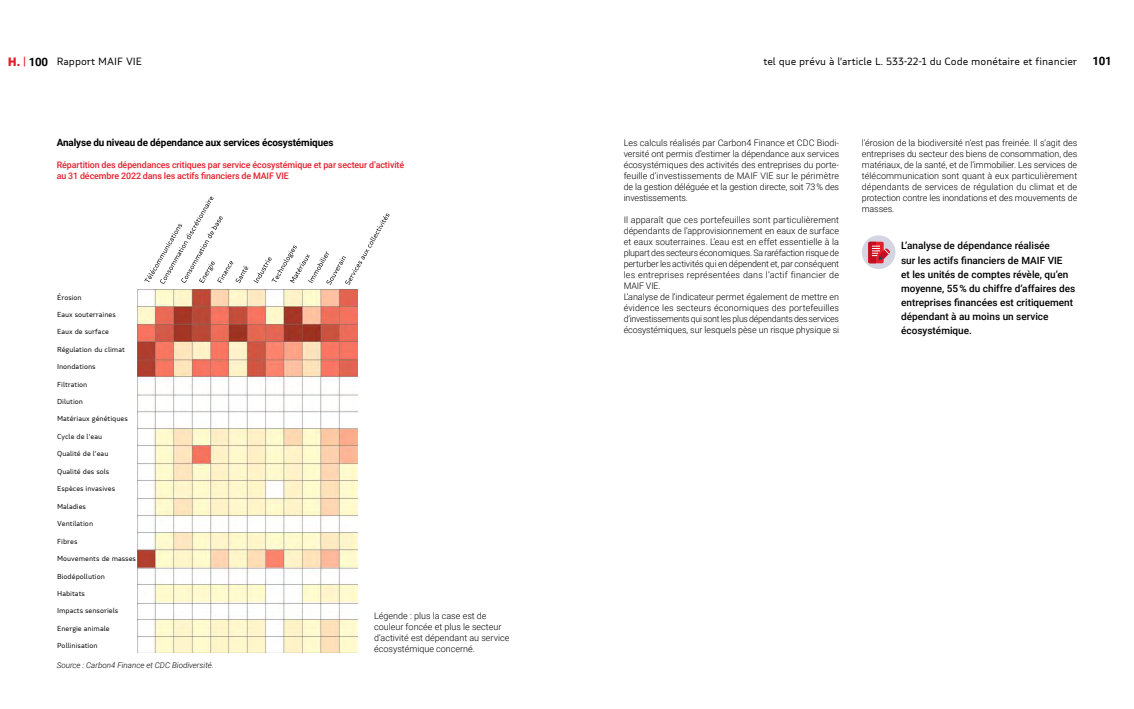
<style>
.page{position:relative;width:1134px;height:709px;background:#fff}
.page>*{position:absolute;margin:0;border:0;box-sizing:border-box;transform-origin:0 0}
.t1{font:700 11.6px "Roboto";color:#000}
.t2{font:500 10px/14px "Roboto";color:#000}
.t3{font:10px "MAIF";color:#000}
.t4{font:700 10px "Roboto";letter-spacing:-.01em;color:#000}
.t5{font:300 9px/11px "Roboto";color:#000}
.t6{font:500 9px/11px "Roboto";letter-spacing:-.01em;color:#e4202c}
.t7{font:italic 300 8px "Roboto";color:#000}
.t8{font:6.9px "MAIF";color:#000}
.s1{font-weight:900;font-size:11.6px;color:#e4202c}
.s2{font-family:"Roboto";font-weight:700;font-size:11.6px;color:#e4202c}
.s3{font-family:"Roboto";font-weight:700;font-size:11.6px}
</style>
<div class="page">
<svg style="left:254px;top:213px;width:135px;height:72px"></svg>
<svg style="left:144px;top:197px;width:104px;height:87px"></svg>
<img style="left:138px;top:289px;width:220px;height:363px">
<div style="left:862px;top:235px;width:33px;height:34px;background:#d4d5e2;border-radius:50%"></div>
<svg style="left:868px;top:242px;width:22px;height:21px"></svg>
<p class="t3" style="left:8px;top:55px;width:136px"><span class="s1">H.</span> <span class="s2">|</span> <span class="s3">100</span> Rapport MAIF VIE</p>
<p class="t3" style="left:763px;top:55px;width:315px">tel que prévu à l’article L. 533-22-1 du Code monétaire et financier</p>
<p class="t1" style="left:1092px;top:53px;width:21px">101</p>
<p class="t4" style="left:57px;top:135px;width:278px">Analyse du niveau de dépendance aux services écosystémiques</p>
<p class="t6" style="left:57px;top:159px;width:349px">Répartition des dépendances critiques par service écosystémique et par secteur d’activité au 31 décembre 2022 dans les actifs financiers de MAIF VIE</p>
<p class="t8" style="left:57px;top:293px;width:26px">Érosion</p>
<p class="t8" style="left:57px;top:310px;width:60px">Eaux souterraines</p>
<p class="t8" style="left:57px;top:327px;width:53px">Eaux de surface</p>
<p class="t8" style="left:57px;top:345px;width:69px">Régulation du climat</p>
<p class="t8" style="left:57px;top:362px;width:40px">Inondations</p>
<p class="t8" style="left:57px;top:380px;width:32px">Filtration</p>
<p class="t8" style="left:57px;top:397px;width:27px">Dilution</p>
<p class="t8" style="left:57px;top:414px;width:72px">Matériaux génétiques</p>
<p class="t8" style="left:57px;top:432px;width:47px">Cycle de l’eau</p>
<p class="t8" style="left:57px;top:449px;width:53px">Qualité de l’eau</p>
<p class="t8" style="left:57px;top:467px;width:54px">Qualité des sols</p>
<p class="t8" style="left:57px;top:484px;width:60px">Espèces invasives</p>
<p class="t8" style="left:57px;top:502px;width:30px">Maladies</p>
<p class="t8" style="left:57px;top:519px;width:38px">Ventilation</p>
<p class="t8" style="left:57px;top:537px;width:22px">Fibres</p>
<p class="t8" style="left:57px;top:554px;width:80px">Mouvements de masses</p>
<p class="t8" style="left:57px;top:571px;width:49px">Biodépollution</p>
<p class="t8" style="left:57px;top:589px;width:29px">Habitats</p>
<p class="t8" style="left:57px;top:606px;width:63px">Impacts sensoriels</p>
<p class="t8" style="left:57px;top:624px;width:54px">Energie animale</p>
<p class="t8" style="left:57px;top:641px;width:42px">Pollinisation</p>
<p class="t7" style="left:57px;top:659px;width:159px">Source : Carbon4 Finance et CDC Biodiversité.</p>
<p class="t5" style="left:374px;top:610px;width:137px">Légende : plus la case est de couleur foncée et plus le secteur d’activité est dépendant au service écosystémique concerné.</p>
<p class="t5" style="left:624px;top:137px;width:217px;text-align:justify">Les calculs réalisés par Carbon4 Finance et CDC Biodi&shy;versité ont permis d’estimer la dépendance aux services écosystémiques des activités des entreprises du porte&shy;feuille d’investissements de MAIF VIE sur le périmètre de la gestion déléguée et la gestion directe, soit 73 % des investissements.</p>
<p class="t5" style="left:624px;top:214px;width:217px">Il apparaît que ces portefeuilles sont particulièrement dépendants de l’approvisionnement en eaux de surface et eaux souterraines. L’eau est en effet essentielle à la plupart des secteurs économiques. Sa raréfaction risque de perturber les activités qui en dépendent et, par conséquent les entreprises représentées dans l’actif financier de MAIF VIE.<br>L’analyse de l’indicateur permet également de mettre en évidence les secteurs économiques des portefeuilles d’investissements qui sont les plus dépendants des services écosystémiques, sur lesquels pèse un risque physique si</p>
<p class="t5" style="left:862px;top:137px;width:217px;text-align:justify">l’érosion de la biodiversité n’est pas freinée. Il s’agit des entreprises du secteur des biens de consommation, des matériaux, de la santé, et de l’immobilier. Les services de télécommunication sont quant à eux particulièrement dépendants de services de régulation du climat et de protection contre les inondations et des mouvements de masses.</p>
<p class="t2" style="left:901px;top:238px;width:176px">L’analyse de dépendance réalisée<br>sur les actifs financiers de MAIF VIE<br>et les unités de comptes révèle, qu’en moyenne, 55 % du chiffre d’affaires des entreprises financées est critiquement dépendant à au moins un service écosystémique.</p>
</div>
